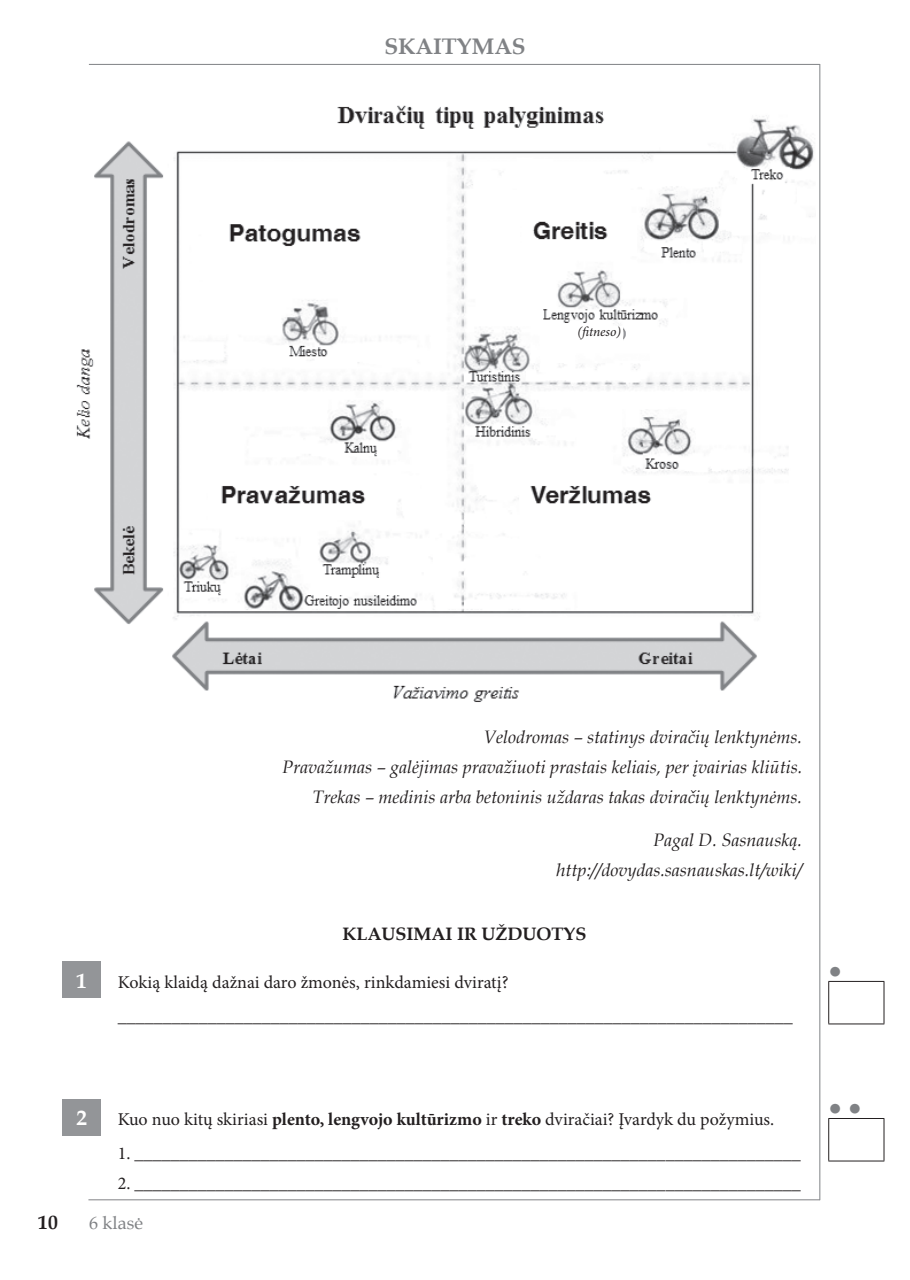
<style>
.page{position:relative;width:910px;height:1280px;background:#fff}
.page>*{position:absolute;margin:0;border:0;box-sizing:border-box;transform-origin:0 0}
.t1{font:700 22.5px "Book Antiqua";color:#808285}
.t2{font:22.5px "Arial";color:#808285}
.t3{font:700 21px "Book Antiqua";color:#fff}
.t4{font:700 19.5px "Book Antiqua";color:#231f20}
.t5{font:18px/34.2px "Minion Pro";color:#231f20}
.t6{font:italic 18px/30.2px "Book Antiqua";color:#231f20;text-align:right}
.t7{font:700 18px "Book Antiqua";color:#231f20}
.t8{font:18px "Book Antiqua";color:#808285}
.t9{font:italic 13.5px "Minion Pro";letter-spacing:-.01em;color:#231f20}
.s1{font-weight:700}
</style>
<div class="page">
<hr style="left:89px;top:64px;width:731px;height:1px;background:#808285">
<hr style="left:819px;top:64px;width:1px;height:1136px;background:#808285">
<hr style="left:88px;top:1199px;width:732px;height:1px;background:#808285">
<div style="left:63px;top:962px;width:38px;height:36px;background:#939598"></div>
<hr style="left:828px;top:981px;width:56px;height:1px;background:#231f20">
<hr style="left:828px;top:982px;width:1px;height:41px;background:#231f20">
<hr style="left:884px;top:982px;width:1px;height:41px;background:#231f20">
<hr style="left:828px;top:1023px;width:56px;height:1px;background:#231f20">
<div style="left:63px;top:1099px;width:38px;height:36px;background:#939598"></div>
<hr style="left:828px;top:1118px;width:56px;height:1px;background:#231f20">
<hr style="left:828px;top:1119px;width:1px;height:42px;background:#231f20">
<hr style="left:884px;top:1119px;width:1px;height:42px;background:#231f20">
<hr style="left:828px;top:1161px;width:56px;height:1px;background:#231f20">
<img style="left:76px;top:105px;width:739px;height:597px">
<div style="left:576px;top:326px;width:46px;height:17px;background:#fff"></div>
<p class="t1" style="left:384px;top:31px;width:140px">SKAITYMAS</p>
<p class="t9" style="left:577px;top:323px;width:45px">(fitneso)</p>
<p class="t6" style="left:282px;top:721px;width:521px">Velodromas – statinys dviračių lenktynėms.<br>Pravažumas – galėjimas pravažiuoti prastais keliais, per įvairias kliūtis.<br>Trekas – medinis arba betoninis uždaras takas dviračių lenktynėms.</p>
<p class="t6" style="left:556px;top:824px;width:247px">Pagal D. Sasnauską. http://dovydas.sasnauskas.lt/wiki/</p>
<p class="t7" style="left:343px;top:922px;width:246px">KLAUSIMAI IR UŽDUOTYS</p>
<p class="t3" style="left:76px;top:966px;width:12px">1</p>
<p class="t5" style="left:118px;top:965px;width:677px">Kokią klaidą dažnai daro žmonės, rinkdamiesi dviratį? ___________________________________________________________________________</p>
<p class="t2" style="left:828px;top:956px;width:15px">●</p>
<p class="t3" style="left:76px;top:1103px;width:12px">2</p>
<p class="t5" style="left:118px;top:1102px;width:658px">Kuo nuo kitų skiriasi <span class="s1">plento, lengvojo kultūrizmo</span> ir <span class="s1">treko</span> dviračiai? Įvardyk du požymius.</p>
<p class="t5" style="left:118px;top:1136px;width:684px">1. __________________________________________________________________________</p>
<p class="t5" style="left:118px;top:1166px;width:684px">2. __________________________________________________________________________</p>
<p class="t4" style="left:38px;top:1209px;width:21px">10</p>
<p class="t8" style="left:89px;top:1210px;width:56px">6 klasė</p>
<p class="t2" style="left:828px;top:1093px;width:35px">● ●</p>
</div>
